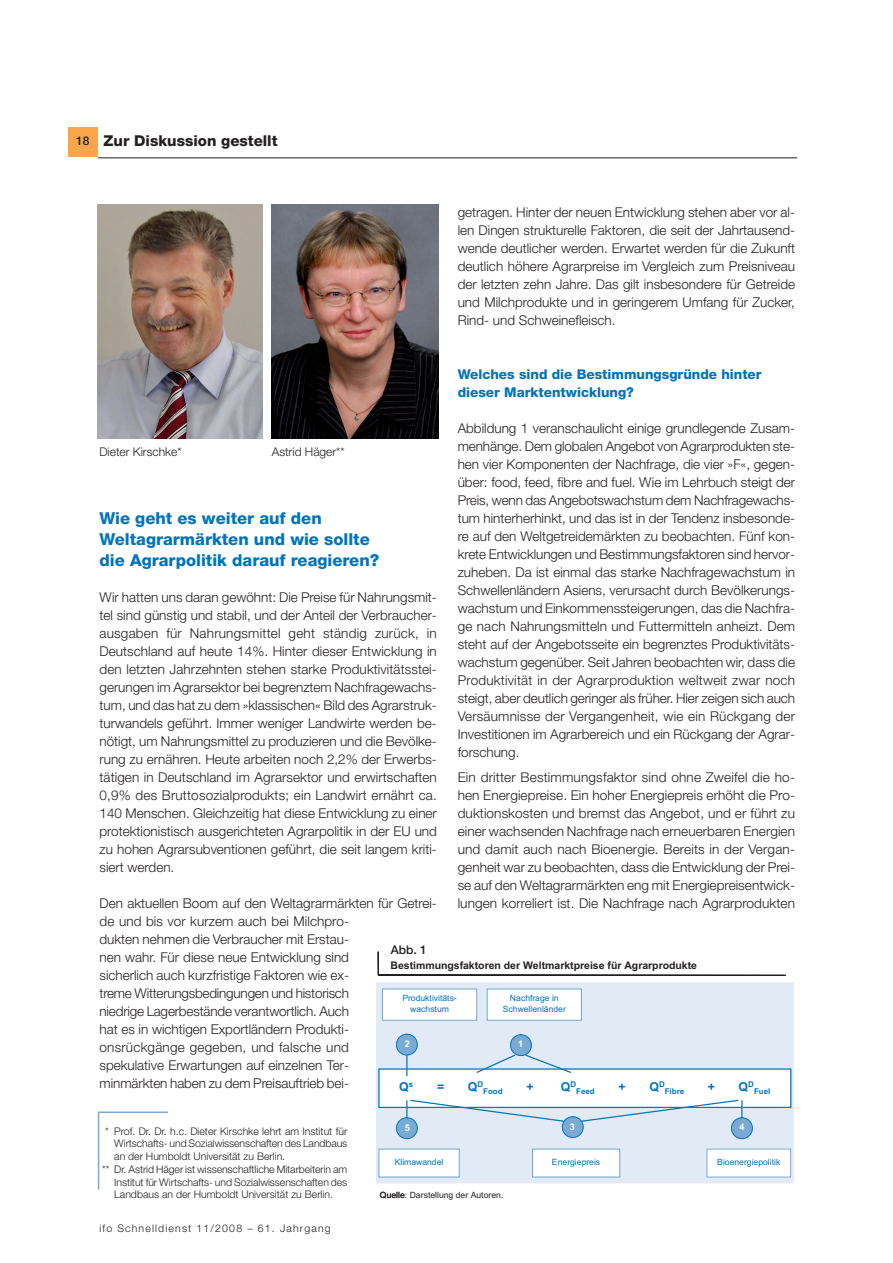
<style>
.page{position:relative;width:893px;height:1263px;background:#fff}
.page>*{position:absolute;margin:0;border:0;box-sizing:border-box;transform-origin:0 0}
.t1{font:800 16.5px/21px "Helvetica Neue LT Std";color:#0074bc}
.t2{font:800 15px "Helvetica Neue LT Std";color:#231f20}
.t3{font:300 13.5px/18px "Helvetica Neue LT Std";color:#231f20;text-align:justify}
.t4{font:800 13.5px/18px "Helvetica Neue LT Std";color:#0074bc}
.t5{font:700 12.3px "Arial";color:#0074bc}
.t6{font:300 12px "Helvetica Neue LT Std";color:#231f20}
.t7{font:500 12px "Helvetica Neue LT Std";color:#231f20}
.t8{font:300 10.5px "Helvetica Neue LT Std";letter-spacing:-.005em;color:#231f20}
.t9{font:700 10.5px "Arial";color:#231f20}
.t10{font:300 10.5px "Helvetica Neue LT Std";letter-spacing:.11em;color:#231f20}
.t11{font:700 9.15px "Arial";color:#fff}
.t12{font:8.55px/11.2px "Arial";color:#0074bc;text-align:center}
.t13{font:8.55px "Arial";color:#231f20}
.t14{font:700 7.95px "Arial";color:#0074bc}
</style>
<div class="page">
<hr style="left:98px;top:157px;width:699px;height:1px;background:#231f20">
<div style="left:68px;top:128px;width:30px;height:29px;background:#f9a64a"></div>
<img style="left:98px;top:205px;width:164px;height:234px">
<img style="left:271px;top:205px;width:167px;height:234px">
<svg style="left:97px;top:1111px;width:72px;height:79px"></svg>
<div style="left:375px;top:982px;width:419px;height:202px;background:#e2eaf6"></div>
<div style="left:375px;top:982px;width:419px;height:202px;border:1px solid #fff"></div>
<div style="left:382px;top:989px;width:94px;height:31px;background:#fff"></div>
<div style="left:382px;top:988px;width:95px;height:33px;border:1px solid #79aad4"></div>
<svg style="left:378px;top:952px;width:1px;height:23px"></svg>
<hr style="left:379px;top:975px;width:406px;height:1px;background:#231f20">
<div style="left:707px;top:1149px;width:83px;height:28px;background:#fff"></div>
<div style="left:706px;top:1149px;width:85px;height:29px;border:1px solid #88aed8"></div>
<div style="left:379px;top:1149px;width:80px;height:28px;background:#fff"></div>
<div style="left:378px;top:1149px;width:82px;height:29px;border:1px solid #79aad4"></div>
<div style="left:532px;top:1149px;width:87px;height:28px;background:#fff"></div>
<div style="left:532px;top:1149px;width:88px;height:29px;border:1px solid #79aad4"></div>
<div style="left:379px;top:1069px;width:411px;height:38px;background:#fff"></div>
<div style="left:378px;top:1068px;width:413px;height:40px;border:1px solid #0074bc"></div>
<div style="left:487px;top:989px;width:94px;height:31px;background:#fff"></div>
<div style="left:486px;top:988px;width:96px;height:33px;border:1px solid #79aad4"></div>
<div style="left:396px;top:1034px;width:21px;height:21px;background:#79aad4;border-radius:50%"></div>
<div style="left:396px;top:1034px;width:21px;height:21px;border:1px solid #0074bc;border-radius:50%"></div>
<div style="left:396px;top:1118px;width:21px;height:21px;background:#79aad4;border-radius:50%"></div>
<div style="left:396px;top:1117px;width:21px;height:22px;border:1px solid #0074bc;border-radius:50%"></div>
<div style="left:510px;top:1035px;width:21px;height:21px;background:#79aad4;border-radius:50%"></div>
<div style="left:510px;top:1034px;width:22px;height:22px;border:1px solid #0074bc;border-radius:50%"></div>
<div style="left:562px;top:1117px;width:21px;height:21px;background:#79aad4;border-radius:50%"></div>
<div style="left:562px;top:1116px;width:21px;height:22px;border:1px solid #0074bc;border-radius:50%"></div>
<div style="left:731px;top:1118px;width:21px;height:21px;background:#79aad4;border-radius:50%"></div>
<div style="left:731px;top:1117px;width:21px;height:22px;border:1px solid #0074bc;border-radius:50%"></div>
<svg style="left:580px;top:1099px;width:162px;height:24px"></svg>
<svg style="left:406px;top:1054px;width:166px;height:69px"></svg>
<p class="t7" style="left:76px;top:136px;width:15px">18</p>
<p class="t2" style="left:104px;top:135px;width:175px">Zur Diskussion gestellt</p>
<p class="t3" style="left:457px;top:204px;width:339px">getragen. Hinter der neuen Entwicklung stehen aber vor al&shy;len Dingen strukturelle Faktoren, die seit der Jahrtausend&shy;wende deutlicher werden. Erwartet werden für die Zukunft deutlich höhere Agrarpreise im Vergleich zum Preisniveau der letzten zehn Jahre. Das gilt insbesondere für Getreide und Milchprodukte und in geringerem Umfang für Zucker, Rind- und Schweinefleisch.</p>
<p class="t4" style="left:457px;top:366px;width:305px">Welches sind die Bestimmungsgründe hinter dieser Marktentwicklung?</p>
<p class="t3" style="left:457px;top:420px;width:339px">Abbildung 1 veranschaulicht einige grundlegende Zusam&shy;menhänge. Dem globalen Angebot von Agrarprodukten ste&shy;hen vier Komponenten der Nachfrage, die vier »F«, gegen&shy;über: food, feed, fibre and fuel. Wie im Lehrbuch steigt der Preis, wenn das Angebotswachstum dem Nachfragewachs&shy;tum hinterherhinkt, und das ist in der Tendenz insbesonde&shy;re auf den Weltgetreidemärkten zu beobachten. Fünf kon&shy;krete Entwicklungen und Bestimmungsfaktoren sind hervor&shy;zuheben. Da ist einmal das starke Nachfragewachstum in Schwellenländern Asiens, verursacht durch Bevölkerungs&shy;wachstum und Einkommenssteigerungen, das die Nachfra&shy;ge nach Nahrungsmitteln und Futtermitteln anheizt. Dem steht auf der Angebotsseite ein begrenztes Produktivitäts&shy;wachstum gegenüber. Seit Jahren beobachten wir, dass die Produktivität in der Agrarproduktion weltweit zwar noch steigt, aber deutlich geringer als früher. Hier zeigen sich auch Versäumnisse der Vergangenheit, wie ein Rückgang der Investitionen im Agrarbereich und ein Rückgang der Agrar&shy;forschung.</p>
<p class="t3" style="left:457px;top:769px;width:339px">Ein dritter Bestimmungsfaktor sind ohne Zweifel die ho&shy;hen Energiepreise. Ein hoher Energiepreis erhöht die Pro&shy;duktionskosten und bremst das Angebot, und er führt zu einer wachsenden Nachfrage nach erneuerbaren Energien und damit auch nach Bioenergie. Bereits in der Vergan&shy;genheit war zu beobachten, dass die Entwicklung der Prei&shy;se auf den Weltagrarmärkten eng mit Energiepreisentwick&shy;lungen korreliert ist. Die Nachfrage nach Agrarprodukten</p>
<p class="t6" style="left:99px;top:447px;width:84px">Dieter Kirschke*</p>
<p class="t6" style="left:272px;top:447px;width:74px">Astrid Häger**</p>
<p class="t1" style="left:100px;top:509px;width:281px">Wie geht es weiter auf den<br>Weltagrarmärkten und wie sollte die Agrarpolitik darauf reagieren?</p>
<p class="t3" style="left:100px;top:589px;width:339px">Wir hatten uns daran gewöhnt: Die Preise für Nahrungsmit&shy;tel sind günstig und stabil, und der Anteil der Verbraucher&shy;ausgaben für Nahrungsmittel geht ständig zurück, in Deutschland auf heute 14%. Hinter dieser Entwicklung in den letzten Jahrzehnten stehen starke Produktivitätsstei&shy;gerungen im Agrarsektor bei begrenztem Nachfragewachs&shy;tum, und das hat zu dem »klassischen« Bild des Agrarstruk&shy;turwandels geführt. Immer weniger Landwirte werden be&shy;nötigt, um Nahrungsmittel zu produzieren und die Bevölke&shy;rung zu ernähren. Heute arbeiten noch 2,2% der Erwerbs&shy;tätigen in Deutschland im Agrarsektor und erwirtschaften 0,9% des Bruttosozialprodukts; ein Landwirt ernährt ca.<br>140 Menschen. Gleichzeitig hat diese Entwicklung zu einer protektionistisch ausgerichteten Agrarpolitik in der EU und zu hohen Agrarsubventionen geführt, die seit langem kriti&shy;siert werden.</p>
<p class="t3" style="left:100px;top:895px;width:339px;text-align:left">Den aktuellen Boom auf den Weltagrarmärkten für Getrei&shy;de und bis vor kurzem auch bei Milchpro-<br>dukten nehmen die Verbraucher mit Erstau-<br>nen wahr. Für diese neue Entwicklung sind<br>sicherlich auch kurzfristige Faktoren wie ex-<br>treme Witterungsbedingungen und historisch<br>niedrige Lagerbestände verantwortlich. Auch<br>hat es in wichtigen Exportländern Produkti&shy;onsrückgänge gegeben, und falsche und<br>spekulative Erwartungen auf einzelnen Ter-<br>minmärkten haben zu dem Preisauftrieb bei-</p>
<p class="t7" style="left:391px;top:946px;width:38px">Abb. 1</p>
<p class="t9" style="left:390px;top:961px;width:308px">Bestimmungsfaktoren der Weltmarktpreise für Agrarprodukte</p>
<p class="t12" style="left:503px;top:993px;width:65px">Nachfrage in<br>Schwellenländer</p>
<p class="t12" style="left:402px;top:993px;width:56px">Produktivitäts&shy;wachstum</p>
<p class="t11" style="left:404px;top:1038px;width:7px">2</p>
<p class="t11" style="left:519px;top:1040px;width:7px">1</p>
<p class="t11" style="left:518px;top:1041px;width:7px">1</p>
<p class="t11" style="left:404px;top:1041px;width:7px">2</p>
<p class="t5" style="left:399px;top:1082px;width:16px">Q<sup>s</sup></p>
<p class="t5" style="left:437px;top:1082px;width:9px">=</p>
<p class="t5" style="left:468px;top:1082px;width:17px">Q<sup>D</sup></p>
<p class="t14" style="left:483px;top:1088px;width:21px">Food</p>
<p class="t5" style="left:526px;top:1082px;width:9px">+</p>
<p class="t5" style="left:560px;top:1082px;width:17px">Q<sup>D</sup></p>
<p class="t14" style="left:576px;top:1088px;width:20px">Feed</p>
<p class="t5" style="left:618px;top:1082px;width:9px">+</p>
<p class="t5" style="left:649px;top:1082px;width:17px">Q<sup>D</sup></p>
<p class="t14" style="left:664px;top:1088px;width:21px">Fibre</p>
<p class="t5" style="left:707px;top:1082px;width:9px">+</p>
<p class="t5" style="left:738px;top:1082px;width:17px">Q<sup>D</sup></p>
<p class="t14" style="left:754px;top:1088px;width:18px">Fuel</p>
<p class="t8" style="left:105px;top:1127px;width:244px">* Prof. Dr. Dr. h.c. Dieter Kirschke lehrt am Institut für</p>
<p class="t8" style="left:114px;top:1140px;width:234px">Wirtschafts- und Sozialwissenschaften des Landbaus</p>
<p class="t8" style="left:114px;top:1153px;width:172px">an der Humboldt Universität zu Berlin.</p>
<p class="t8" style="left:102px;top:1165px;width:246px">** Dr. Astrid Häger ist wissenschaftliche Mitarbeiterin am</p>
<p class="t8" style="left:114px;top:1178px;width:235px">Institut für Wirtschafts- und Sozialwissenschaften des</p>
<p class="t8" style="left:114px;top:1191px;width:220px">Landbaus an der Humboldt Universität zu Berlin.</p>
<p class="t10" style="left:99px;top:1225px;width:233px">ifo Schnelldienst 11/2008 – 61. Jahrgang</p>
<p class="t11" style="left:405px;top:1125px;width:7px">5</p>
<p class="t11" style="left:571px;top:1122px;width:7px">3</p>
<p class="t11" style="left:570px;top:1123px;width:7px">3</p>
<p class="t11" style="left:739px;top:1123px;width:7px">4</p>
<p class="t11" style="left:739px;top:1125px;width:7px">4</p>
<p class="t12" style="left:394px;top:1157px;width:50px">Klimawandel</p>
<p class="t12" style="left:552px;top:1157px;width:50px">Energiepreis</p>
<p class="t12" style="left:717px;top:1157px;width:65px">Bioenergiepolitik</p>
<p class="t13" style="left:380px;top:1192px;width:125px">Quelle: Darstellung der Autoren.</p>
</div>
